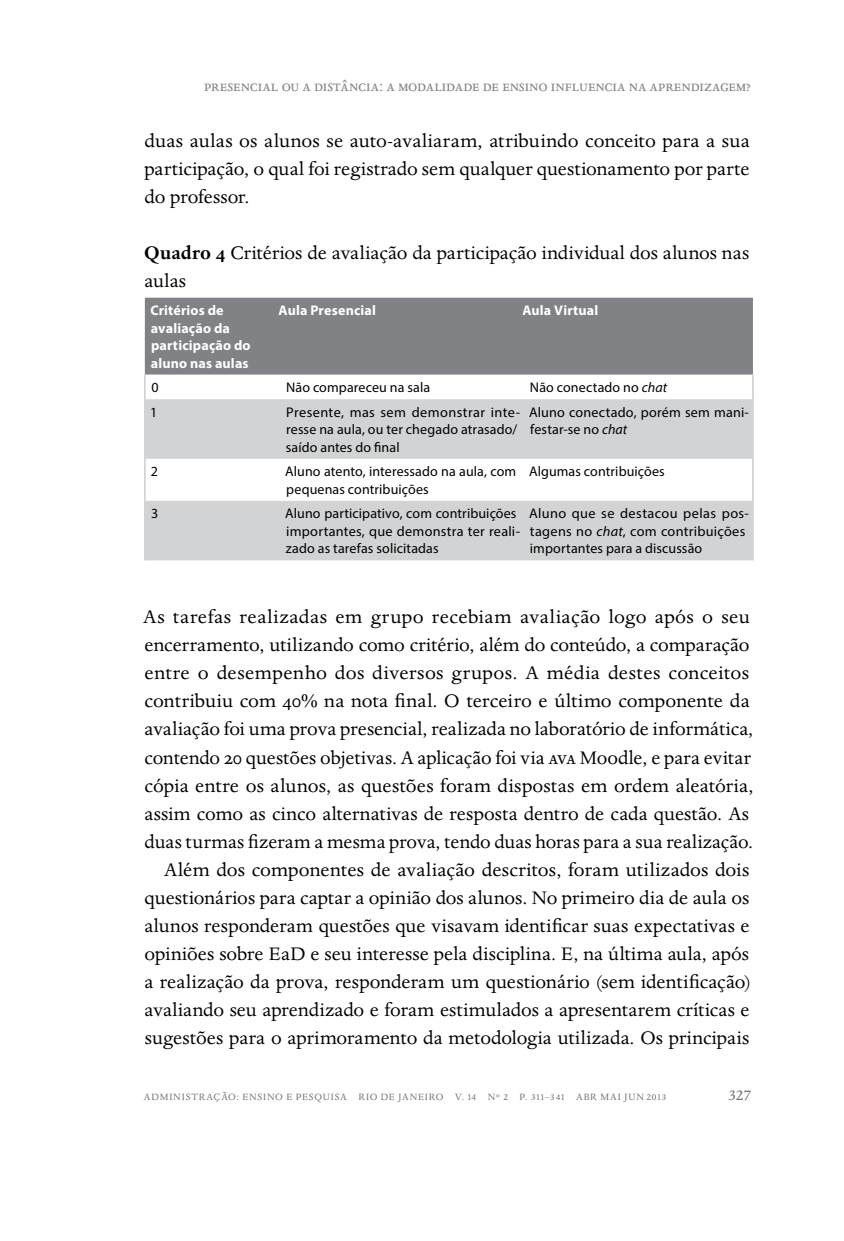
<style>
.page{position:relative;width:844px;height:1241px;background:#fff}
.page>*{position:absolute;margin:0;border:0;box-sizing:border-box;transform-origin:0 0}
._0000_Corpo{font:21px/28px "Dante MT Std";color:#000;text-align:justify}
._0000_Corpo__1{font:21px/28px "Dante MT Std";letter-spacing:.005em;color:#000}
._3000_Título_da_Figu{font:21px/28px "Dante MT Std";color:#000}
.t1{font:17.5px "Dante MT Std";letter-spacing:-.005em;color:#808285}
.t2{font:17.5px "Dante MT Std";color:#6d6e71}
._0000_Tabela_Justifi{font:14px/17.5px "Myriad Pro";letter-spacing:.01em;color:#000}
._0000_Tabela_Header{font:700 14px/17.5px "Myriad Pro";letter-spacing:.015em;color:#fff}
._0000_Tabela{font:14px "Myriad Pro";color:#000}
.t3{font:10.5px "Dante MT Std";letter-spacing:.08em;color:#6d6e71}
.s1{font-weight:700}
.s2{font-style:italic}
</style>
<div class="page">
<div style="left:145px;top:298px;width:607px;height:76px;background:#808285"></div>
<svg style="left:146px;top:374px;width:605px;height:1px"></svg>
<svg style="left:146px;top:399px;width:605px;height:161px;fill:#d1d3d4"></svg>
<hr style="left:144px;top:374px;width:2px;height:25px;background:#d1d3d4">
<hr style="left:144px;top:399px;width:2px;height:59px;background:#d1d3d4">
<hr style="left:144px;top:458px;width:2px;height:42px;background:#d1d3d4">
<hr style="left:144px;top:500px;width:2px;height:60px;background:#d1d3d4">
<hr style="left:751px;top:374px;width:2px;height:25px;background:#d1d3d4">
<hr style="left:751px;top:399px;width:2px;height:59px;background:#d1d3d4">
<hr style="left:751px;top:458px;width:2px;height:42px;background:#d1d3d4">
<hr style="left:751px;top:500px;width:2px;height:60px;background:#d1d3d4">
<p class="t1" style="left:204px;top:75px;width:548px">presencial ou a distância: a modalidade de ensino influencia na aprendizagem?</p>
<p class="_0000_Corpo" style="left:144px;top:127px;width:607px">duas aulas os alunos se auto-avaliaram, atribuindo conceito para a sua participação, o qual foi registrado sem qualquer questionamento por parte do professor.</p>
<p class="_3000_Título_da_Figu" style="left:144px;top:239px;width:606px"><span class="s1">Quadro 4</span> Critérios de avaliação da participação individual dos alunos nas aulas</p>
<p class="_0000_Tabela_Header" style="left:150px;top:301px;width:102px">Critérios de avaliação da participação do aluno nas aulas</p>
<p class="_0000_Tabela_Header" style="left:278px;top:301px;width:99px">Aula Presencial</p>
<p class="_0000_Tabela_Header" style="left:522px;top:301px;width:77px">Aula Virtual</p>
<p class="_0000_Tabela" style="left:151px;top:379px;width:9px">0</p>
<p class="_0000_Tabela_Justifi" style="left:286px;top:378px;width:146px">Não compareceu na sala</p>
<p class="_0000_Tabela_Justifi" style="left:530px;top:378px;width:139px">Não conectado no <span class="s2">chat</span></p>
<p class="_0000_Tabela" style="left:150px;top:403px;width:9px">1</p>
<p class="_0000_Tabela_Justifi" style="left:286px;top:403px;width:236px">Presente, mas sem demonstrar inte&shy;resse na aula, ou ter chegado atrasado/ saído antes do final</p>
<p class="_0000_Tabela_Justifi" style="left:529px;top:403px;width:221px">Aluno conectado, porém sem mani&shy;festar-se no <span class="s2">chat</span></p>
<p class="_0000_Tabela" style="left:151px;top:463px;width:9px">2</p>
<p class="_0000_Tabela_Justifi" style="left:285px;top:462px;width:232px">Aluno atento, interessado na aula, com pequenas contribuições</p>
<p class="_0000_Tabela_Justifi" style="left:529px;top:462px;width:137px">Algumas contribuições</p>
<p class="_0000_Tabela" style="left:151px;top:505px;width:9px">3</p>
<p class="_0000_Tabela_Justifi" style="left:285px;top:504px;width:236px">Aluno participativo, com contribuições importantes, que demonstra ter reali&shy;zado as tarefas solicitadas</p>
<p class="_0000_Tabela_Justifi" style="left:529px;top:504px;width:221px">Aluno que se destacou pelas pos&shy;tagens no <span class="s2">chat</span>, com contribuições importantes para a discussão</p>
<p class="_0000_Corpo__1" style="left:143px;top:603px;width:611px">As tarefas realizadas em grupo recebiam avaliação logo após o seu encerramento, utilizando como critério, além do conteúdo, a comparação entre o desempenho dos diversos grupos. A média destes conceitos contribuiu com 40% na nota final. O terceiro e último componente da avaliação foi uma prova presencial, realizada no laboratório de informática, contendo 20 questões objetivas. A aplicação foi via ava Moodle, e para evitar cópia entre os alunos, as questões foram dispostas em ordem aleatória, assim como as cinco alternativas de resposta dentro de cada questão. As duas turmas fizeram a mesma prova, tendo duas horas para a sua realização.</p>
<p class="_0000_Corpo" style="left:144px;top:855px;width:607px;text-indent:20px">Além dos componentes de avaliação descritos, foram utilizados dois questionários para captar a opinião dos alunos. No primeiro dia de aula os alunos responderam questões que visavam identificar suas expectativas e opiniões sobre EaD e seu interesse pela disciplina. E, na última aula, após a realização da prova, responderam um questionário (sem identificação) avaliando seu aprendizado e foram estimulados a apresentarem críticas e sugestões para o aprimoramento da metodologia utilizada. Os principais</p>
<p class="t3" style="left:144px;top:1090px;width:524px">ADMINISTRAÇÃO: ENSINO E PESQUISA RIO DE JANEIRO V. 14 No 2 P. 311–341 ABR MAI JUN 2013</p>
<p class="t2" style="left:728px;top:1083px;width:24px">327</p>
</div>
